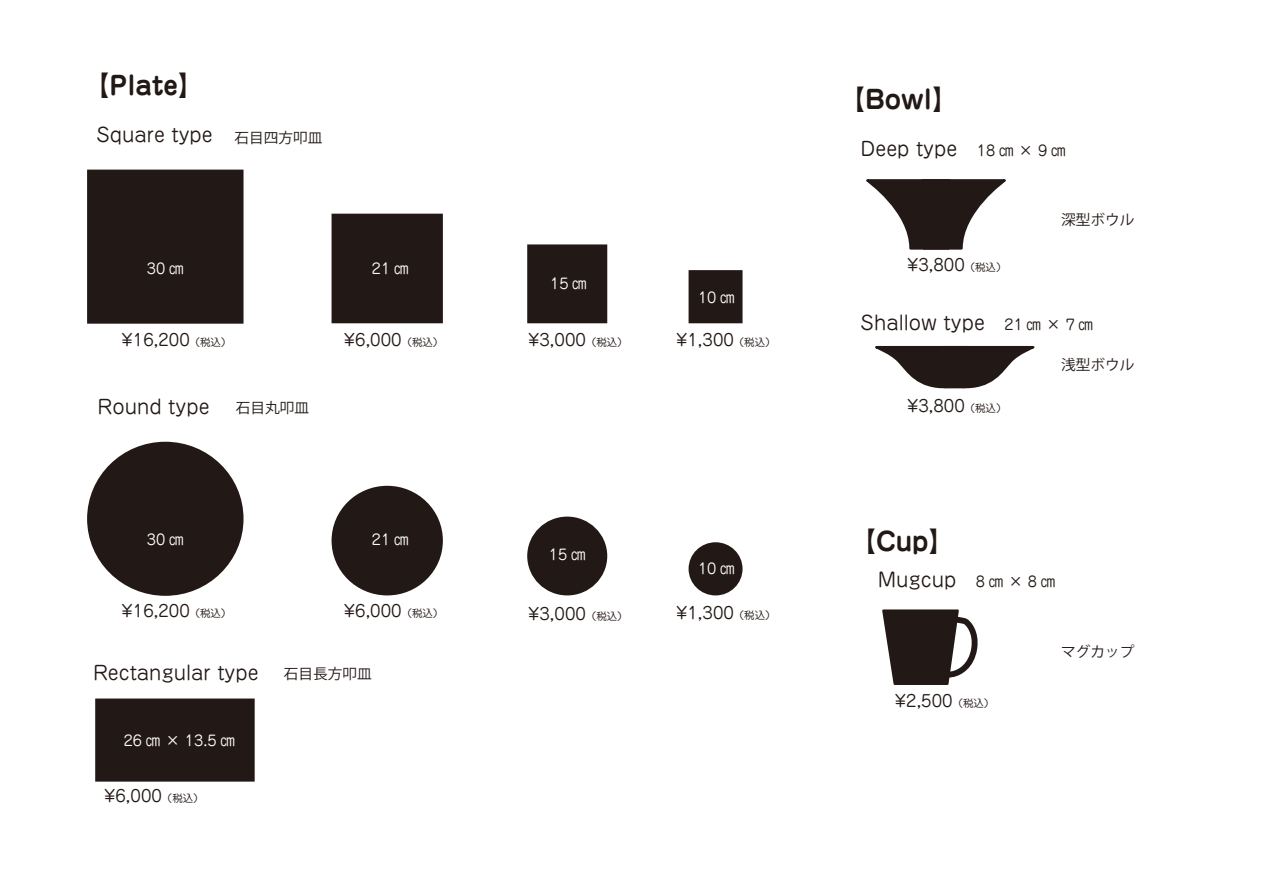
<style>
.page{position:relative;width:1263px;height:893px;background:#fff}
.page>*{position:absolute;margin:0;border:0;box-sizing:border-box;transform-origin:0 0}
.t1{font:700 25.65px "Jun 501 Pro";color:#221815}
.t2{font:19.2px "Jun 201 Pro";color:#221815}
.t3{font:16.35px "Jun 201 Pro";color:#221815}
.t4{font:14.4px "Jun 201 Pro";color:#fff}
.t5{font:14.4px "Koz Go Pro";color:#221815}
.s1{font-size:10.2px}
.s2{font-size:14.4px}
</style>
<div class="page">
<div style="left:95px;top:698px;width:160px;height:84px;background:#221815;border:3px solid #221815"></div>
<svg style="left:866px;top:179px;width:140px;height:71px"></svg>
<svg style="left:875px;top:345px;width:160px;height:44px"></svg>
<svg style="left:882px;top:609px;width:95px;height:76px"></svg>
<div style="left:332px;top:214px;width:111px;height:109px;background:#221815"></div>
<div style="left:87px;top:170px;width:156px;height:154px;background:#221815;border:3px solid #221815"></div>
<div style="left:527px;top:244px;width:80px;height:79px;background:#221815;border:2px solid #221815"></div>
<div style="left:688px;top:270px;width:54px;height:53px;background:#221815;border:2px solid #221815"></div>
<div style="left:689px;top:543px;width:53px;height:51px;background:#221815;border-radius:50%"></div>
<div style="left:688px;top:542px;width:54px;height:53px;border:2px solid #221815;border-radius:50%"></div>
<div style="left:528px;top:517px;width:78px;height:77px;background:#221815;border-radius:50%"></div>
<div style="left:527px;top:517px;width:80px;height:78px;border:2px solid #221815;border-radius:50%"></div>
<div style="left:332px;top:487px;width:110px;height:107px;background:#221815;border-radius:50%"></div>
<div style="left:332px;top:486px;width:111px;height:109px;border:2px solid #221815;border-radius:50%"></div>
<div style="left:88px;top:443px;width:154px;height:151px;background:#221815;border-radius:50%"></div>
<div style="left:87px;top:442px;width:156px;height:154px;border:3px solid #221815;border-radius:50%"></div>
<h1 class="t1" style="left:84px;top:65px;width:122px">【Plate】</h1>
<p class="t2" style="left:97px;top:120px;width:118px">Square type</p>
<p class="t5" style="left:235px;top:128px;width:89px">石目四方叩皿</p>
<p class="t4" style="left:147px;top:257px;width:38px">30 ㎝</p>
<p class="t4" style="left:372px;top:257px;width:38px">21 ㎝</p>
<p class="t3" style="left:121px;top:326px;width:111px">¥16,200<span class="s1">（税込）</span></p>
<p class="t3" style="left:344px;top:326px;width:101px">¥6,000<span class="s1">（税込）</span></p>
<p class="t2" style="left:98px;top:391px;width:113px">Round type</p>
<p class="t5" style="left:236px;top:398px;width:75px">石目丸叩皿</p>
<p class="t4" style="left:147px;top:529px;width:38px">30 ㎝</p>
<p class="t3" style="left:121px;top:598px;width:111px">¥16,200<span class="s1">（税込）</span></p>
<p class="t4" style="left:372px;top:529px;width:38px">21 ㎝</p>
<p class="t3" style="left:344px;top:598px;width:101px">¥6,000<span class="s1">（税込）</span></p>
<p class="t2" style="left:93px;top:657px;width:167px">Rectangular type</p>
<p class="t4" style="left:124px;top:729px;width:113px">26 ㎝ × 13.5 ㎝</p>
<p class="t3" style="left:104px;top:783px;width:101px">¥6,000<span class="s1">（税込）</span></p>
<p class="t5" style="left:284px;top:664px;width:89px">石目長方叩皿</p>
<p class="t4" style="left:550px;top:272px;width:38px">15 ㎝</p>
<p class="t3" style="left:528px;top:326px;width:101px">¥3,000<span class="s1">（税込）</span></p>
<p class="t4" style="left:698px;top:286px;width:38px">10 ㎝</p>
<p class="t3" style="left:676px;top:326px;width:101px">¥1,300<span class="s1">（税込）</span></p>
<p class="t4" style="left:549px;top:543px;width:38px">15 ㎝</p>
<p class="t3" style="left:528px;top:601px;width:101px">¥3,000<span class="s1">（税込）</span></p>
<p class="t4" style="left:698px;top:557px;width:38px">10 ㎝</p>
<p class="t3" style="left:676px;top:600px;width:101px">¥1,300<span class="s1">（税込）</span></p>
<h1 class="t1" style="left:839px;top:79px;width:121px">【Bowl】</h1>
<p class="t2" style="left:861px;top:133px;width:207px">Deep type　<span class="s2">18 ㎝ × 9 ㎝</span></p>
<p class="t3" style="left:907px;top:252px;width:101px">¥3,800<span class="s1">（税込）</span></p>
<p class="t5" style="left:1061px;top:210px;width:75px">深型ボウル</p>
<p class="t2" style="left:861px;top:308px;width:234px">Shallow type <span class="s2">21 ㎝ × 7 ㎝</span></p>
<p class="t3" style="left:907px;top:393px;width:101px">¥3,800<span class="s1">（税込）</span></p>
<h1 class="t1" style="left:850px;top:521px;width:106px">【Cup】</h1>
<p class="t5" style="left:1061px;top:356px;width:75px">浅型ボウル</p>
<p class="t2" style="left:878px;top:564px;width:179px">Mugcup　<span class="s2">8 ㎝ × 8 ㎝</span></p>
<p class="t3" style="left:895px;top:688px;width:101px">¥2,500<span class="s1">（税込）</span></p>
<p class="t5" style="left:1061px;top:642px;width:75px">マグカップ</p>
</div>
